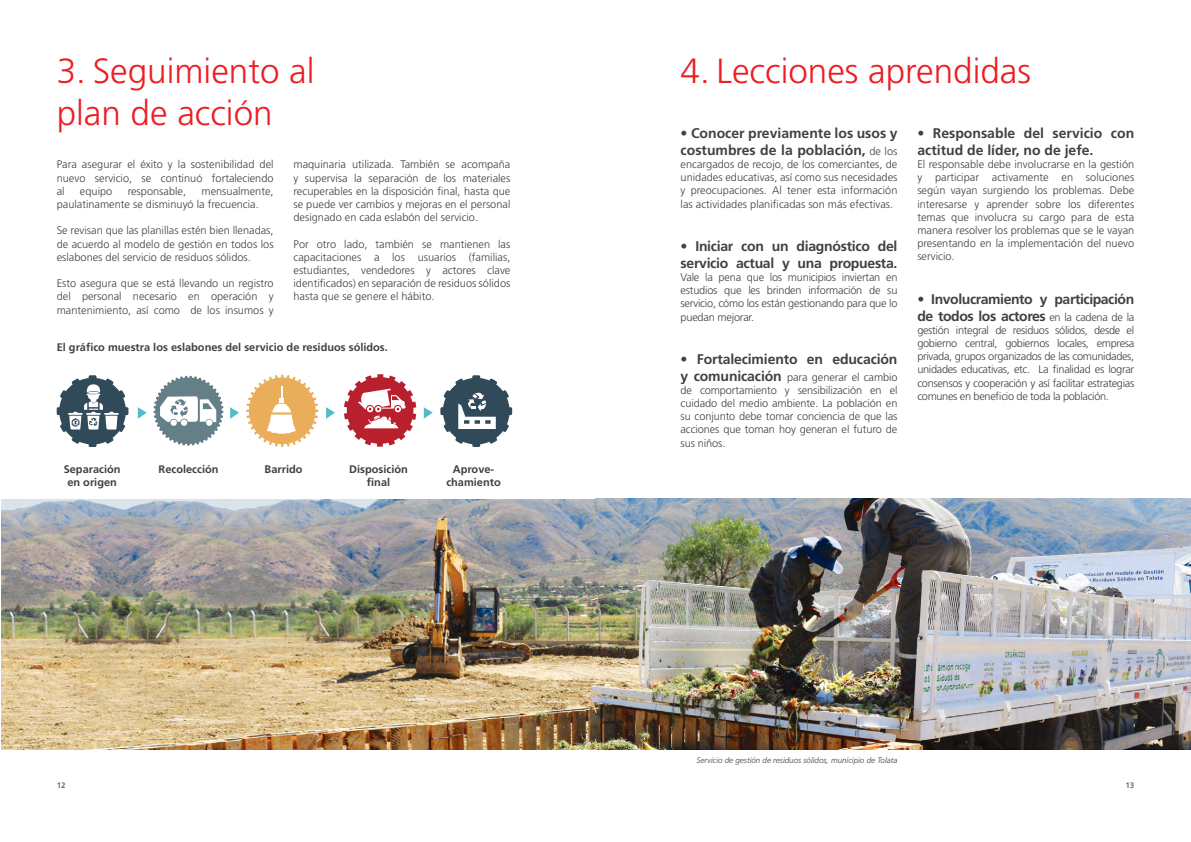
<style>
.page{position:relative;width:1191px;height:842px;background:#fff}
.page>*{position:absolute;margin:0;border:0;box-sizing:border-box;transform-origin:0 0}
.t1{font:300 35px/42px "Frutiger LT Std";color:#ed1d24}
.t2{font:700 14px/16.8px "Frutiger LT Std";letter-spacing:-.01em;color:#414042}
.t3{font:700 14px/16.8px "Frutiger LT Std";letter-spacing:-.03em;color:#414042}
.t4{font:300 11px/13.2px "Frutiger LT Std";color:#414042;text-align:justify}
.t5{font:700 11px/13.2px "Frutiger LT Std";color:#414042;text-align:center}
.t6{font:italic 300 8px "Frutiger LT Std";color:#414042}
.t7{font:700 8px "Frutiger LT Std";color:#6d6e71}
.s1{font-weight:300;font-size:11px}
.s2{font-weight:700;font-size:14px}
</style>
<div class="page">
<img style="left:2px;top:499px;width:1188px;height:250px">
<svg style="left:138px;top:407px;width:9px;height:12px"></svg>
<svg style="left:230px;top:407px;width:9px;height:12px"></svg>
<svg style="left:326px;top:407px;width:9px;height:12px"></svg>
<svg style="left:424px;top:407px;width:9px;height:12px"></svg>
<svg style="left:57px;top:375px;width:71px;height:72px"></svg>
<svg style="left:153px;top:376px;width:70px;height:70px"></svg>
<svg style="left:246px;top:375px;width:72px;height:72px"></svg>
<svg style="left:344px;top:374px;width:72px;height:73px"></svg>
<svg style="left:440px;top:375px;width:72px;height:72px"></svg>
<h1 class="t1" style="left:57px;top:50px;width:259px">3. Seguimiento al plan de acción</h1>
<p class="t4" style="left:57px;top:158px;width:218px">Para asegurar el éxito y la sostenibilidad del nuevo servicio, se continuó fortaleciendo al</p>
<p class="t4" style="left:57px;top:185px;width:218px;text-indent:145px">mensualmente, paulatinamente se disminuyó la frecuencia.</p>
<p class="t4" style="left:57px;top:224px;width:218px">Se revisan que las planillas estén bien llenadas, de acuerdo al modelo de gestión en todos los eslabones del servicio de residuos sólidos.</p>
<p class="t4" style="left:57px;top:277px;width:218px">Esto asegura que se está llevando un registro del personal necesario en operación y mantenimiento, así como de los insumos y</p>
<p class="t4" style="left:80px;top:185px;width:34px">equipo</p>
<p class="t4" style="left:128px;top:185px;width:60px">responsable,</p>
<p class="t4" style="left:293px;top:158px;width:218px">maquinaria utilizada. También se acompaña y supervisa la separación de los materiales recuperables en la disposición final, hasta que se puede ver cambios y mejoras en el personal designado en cada eslabón del servicio.</p>
<p class="t4" style="left:293px;top:237px;width:218px">Por otro lado, también se mantienen las capacitaciones a los usuarios (familias, estudiantes, vendedores y actores clave identificados) en separación de residuos sólidos hasta que se genere el hábito.</p>
<p class="t5" style="left:57px;top:340px;width:333px">El gráfico muestra los eslabones del servicio de residuos sólidos.</p>
<p class="t5" style="left:64px;top:463px;width:58px">Separación en origen</p>
<p class="t5" style="left:159px;top:463px;width:61px">Recolección</p>
<p class="t5" style="left:265px;top:463px;width:39px">Barrido</p>
<p class="t5" style="left:349px;top:463px;width:60px">Disposición final</p>
<p class="t5" style="left:446px;top:463px;width:56px">Aprove&shy;chamiento</p>
<h1 class="t1" style="left:680px;top:50px;width:352px">4. Lecciones aprendidas</h1>
<p class="t2" style="left:917px;top:125px;width:218px">• Responsable del servicio con actitud de líder, no de jefe.</p>
<p class="t4" style="left:917px;top:158px;width:218px">El responsable debe involucrarse en la gestión y participar activamente en soluciones según vayan surgiendo los problemas. Debe interesarse y aprender sobre los diferentes temas que involucra su cargo para de esta manera resolver los problemas que se le vayan presentando en la implementación del nuevo servicio.</p>
<p class="t3" style="left:917px;top:290px;width:218px">• Involucramiento y participación de todos los actores <span class="s1">en la cadena de la</span></p>
<p class="t4" style="left:917px;top:323px;width:218px">gestión integral de residuos sólidos, desde el gobierno central, gobiernos locales, empresa privada, grupos organizados de las comunidades, unidades educativas, etc. La finalidad es lograr consensos y cooperación y así facilitar estrategias comunes en beneficio de toda la población.</p>
<p class="t2" style="left:680px;top:125px;width:218px">• Conocer previamente los usos y costumbres de la población, <span class="s1">de los</span></p>
<p class="t4" style="left:680px;top:158px;width:218px">encargados de recojo, de los comerciantes, de unidades educativas, así como sus necesidades y preocupaciones. Al tener esta información las actividades planificadas son más efectivas.</p>
<p class="t2" style="left:680px;top:238px;width:218px">• Iniciar con un diagnóstico del servicio actual y una propuesta.</p>
<p class="t4" style="left:680px;top:271px;width:218px">Vale la pena que los municipios inviertan en estudios que les brinden información de su servicio, cómo los están gestionando para que lo puedan mejorar.</p>
<p class="t2" style="left:680px;top:350px;width:218px">• Fortalecimiento en educación</p>
<p class="t4" style="left:680px;top:370px;width:218px"><span class="s2">y comunicación</span> para generar el cambio de comportamiento y sensibilización en el cuidado del medio ambiente. La población en su conjunto debe tomar conciencia de que las acciones que toman hoy generan el futuro de sus niños.</p>
<p class="t6" style="left:696px;top:756px;width:202px">Servicio de gestión de residuos sólidos, municipio de Tolata</p>
<p class="t7" style="left:57px;top:781px;width:10px">12</p>
<p class="t7" style="left:1125px;top:781px;width:10px">13</p>
</div>
